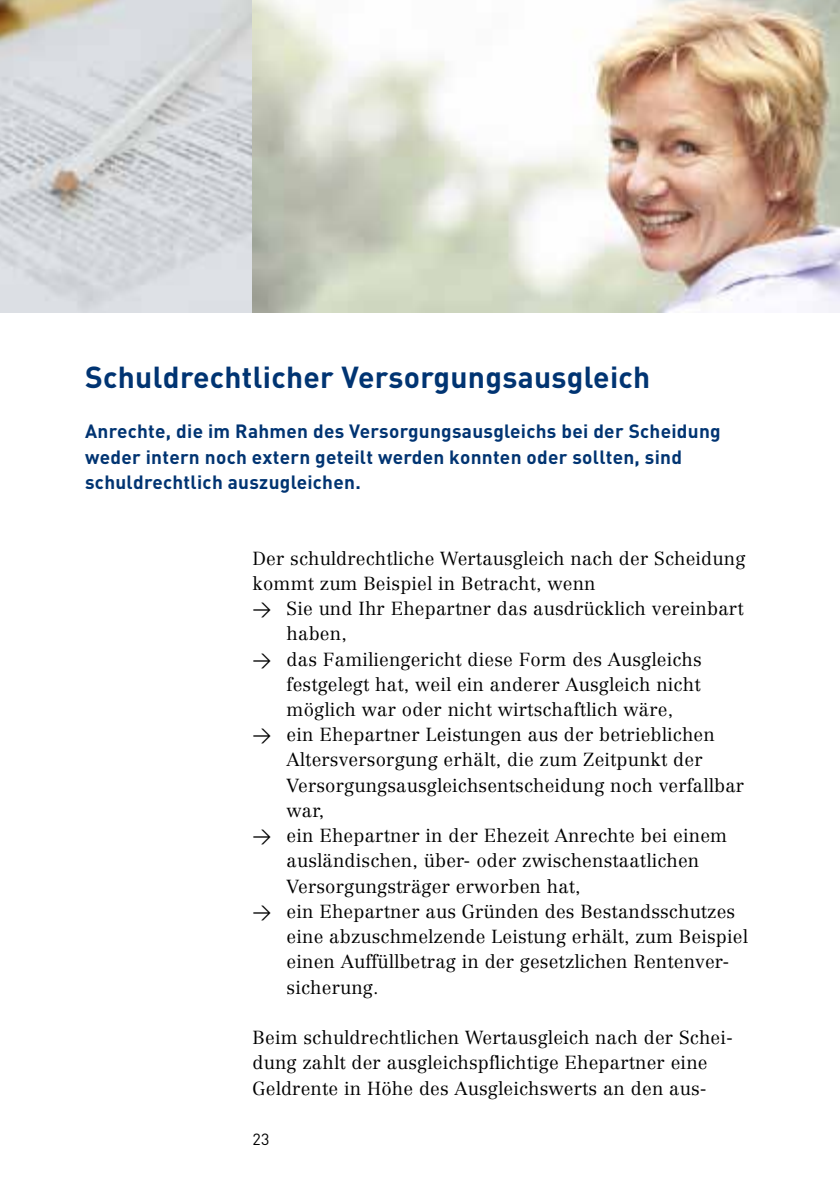
<style>
.page{position:relative;width:840px;height:1191px;background:#fff}
.page>*{position:absolute;margin:0;border:0;box-sizing:border-box;transform-origin:0 0}
.t1{font:700 30px "DIN";letter-spacing:.01em;color:#003472}
.t2{font:700 19px/25.2px "DIN";letter-spacing:.015em;color:#003472}
.t3{font:300 18.6px/25.2px "Centennial";letter-spacing:.01em;color:#000}
.t4{font:16px "DIN";color:#000}
.s1{font-family:"DIN Regular Alternate";font-weight:400}
</style>
<div class="page">
<img style="left:0;top:0;width:839px;height:312px">
<h2 class="t1" style="left:85px;top:357px;width:566px">Schuldrechtlicher Versorgungsausgleich</h2>
<p class="t2" style="left:85px;top:418px;width:636px">Anrechte, die im Rahmen des Versorgungsausgleichs bei der Scheidung weder intern noch extern geteilt werden konnten oder sollten, sind schuldrechtlich auszugleichen.</p>
<p class="t3" style="left:252px;top:545px;width:494px">Der schuldrechtliche Wertausgleich nach der Scheidung kommt zum Beispiel in Betracht, wenn</p>
<p class="t3" style="left:286px;top:596px;width:458px;text-indent:-34px"><span class="s1">&gt;</span> Sie und Ihr Ehepartner das ausdrücklich vereinbart haben,</p>
<p class="t3" style="left:286px;top:646px;width:416px;text-align:justify;text-indent:-34px"><span class="s1">&gt;</span> das Familiengericht diese Form des Ausgleichs festgelegt hat, weil ein anderer Ausgleich nicht möglich war oder nicht wirtschaftlich wäre,</p>
<p class="t3" style="left:286px;top:722px;width:459px;text-indent:-34px"><span class="s1">&gt;</span> ein Ehepartner Leistungen aus der betrieblichen Altersversorgung erhält, die zum Zeitpunkt der Versorgungsausgleichsentscheidung noch verfallbar war,</p>
<p class="t3" style="left:286px;top:823px;width:441px;text-indent:-34px"><span class="s1">&gt;</span> ein Ehepartner in der Ehezeit Anrechte bei einem ausländischen, über‑ oder zwischenstaatlichen<br>Versorgungsträger erworben hat,</p>
<p class="t3" style="left:286px;top:898px;width:462px;text-indent:-34px"><span class="s1">&gt;</span> ein Ehepartner aus Gründen des Bestandsschutzes eine abzuschmelzende Leistung erhält, zum Beispiel einen Auffüllbetrag in der gesetzlichen Rentenver&shy;sicherung.</p>
<p class="t3" style="left:252px;top:1024px;width:481px">Beim schuldrechtlichen Wertausgleich nach der Schei&shy;dung zahlt der ausgleichspflichtige Ehepartner eine<br>Geldrente in Höhe des Ausgleichswerts an den aus-</p>
<p class="t4" style="left:252px;top:1129px;width:18px">23</p>
</div>
